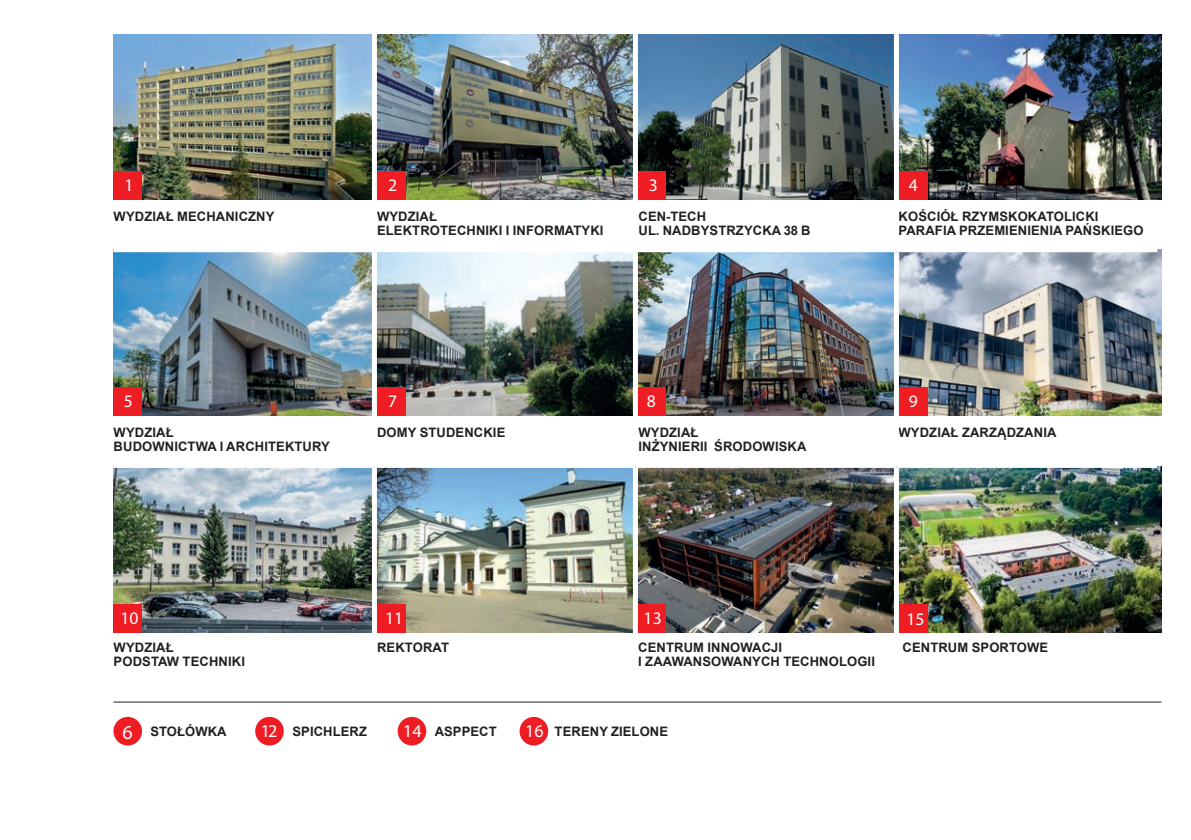
<style>
.page{position:relative;width:1191px;height:840px;background:#fff}
.page>*{position:absolute;margin:0;border:0;box-sizing:border-box;transform-origin:0 0}
.t1{font:20px "Myriad Pro";color:#fff}
.t2{font:18px "Myriad Pro";color:#fff}
.t3{font:17.6px "Myriad Pro";color:#fff}
.t4{font:700 13px/14px "Arial";letter-spacing:.01em;color:#231f20}
</style>
<div class="page">
<img style="left:113px;top:34px;width:259px;height:166px">
<img style="left:377px;top:34px;width:256px;height:166px">
<svg style="left:638px;top:34px;width:256px;height:166px;background:#576b75"></svg>
<img style="left:899px;top:34px;width:262px;height:166px">
<img style="left:113px;top:252px;width:259px;height:163px">
<img style="left:113px;top:467px;width:259px;height:165px">
<img style="left:377px;top:467px;width:256px;height:165px">
<img style="left:377px;top:252px;width:256px;height:163px">
<img style="left:638px;top:467px;width:256px;height:165px">
<img style="left:638px;top:252px;width:256px;height:163px">
<img style="left:899px;top:249px;width:262px;height:166px">
<img style="left:899px;top:466px;width:262px;height:166px">
<div style="left:899px;top:171px;width:29px;height:29px;background:#ee1d23"></div>
<div style="left:377px;top:603px;width:28px;height:29px;background:#ee1d23"></div>
<div style="left:377px;top:386px;width:28px;height:29px;background:#ee1d23"></div>
<div style="left:637px;top:386px;width:29px;height:29px;background:#ee1d23"></div>
<div style="left:113px;top:603px;width:29px;height:29px;background:#ee1d23"></div>
<div style="left:637px;top:603px;width:29px;height:29px;background:#ee1d23"></div>
<div style="left:113px;top:171px;width:29px;height:29px;background:#ee1d23"></div>
<div style="left:377px;top:171px;width:28px;height:29px;background:#ee1d23"></div>
<div style="left:637px;top:171px;width:29px;height:29px;background:#ee1d23"></div>
<div style="left:113px;top:386px;width:29px;height:29px;background:#ee1d23"></div>
<div style="left:899px;top:386px;width:29px;height:29px;background:#ee1d23"></div>
<div style="left:899px;top:603px;width:29px;height:29px;background:#ee1d23"></div>
<div style="left:113px;top:716px;width:29px;height:29px;background:#ee1d23;border-radius:50%"></div>
<div style="left:255px;top:716px;width:29px;height:29px;background:#ee1d23;border-radius:50%"></div>
<div style="left:398px;top:716px;width:28px;height:29px;background:#ee1d23;border-radius:50%"></div>
<div style="left:519px;top:716px;width:29px;height:29px;background:#ee1d23;border-radius:50%"></div>
<hr style="left:113px;top:701px;width:1048px;height:1px;background:#231f20">
<div style="left:633px;top:34px;width:5px;height:213px;background:#fff"></div>
<div style="left:633px;top:252px;width:5px;height:210px;background:#fff"></div>
<div style="left:896px;top:247px;width:261px;height:5px;background:#fff"></div>
<div style="left:633px;top:467px;width:5px;height:213px;background:#fff"></div>
<div style="left:896px;top:462px;width:261px;height:5px;background:#fff"></div>
<h3 class="t3" style="left:125px;top:174px;width:11px">1</h3>
<h3 class="t3" style="left:388px;top:174px;width:11px">2</h3>
<h3 class="t3" style="left:648px;top:174px;width:11px">3</h3>
<h3 class="t3" style="left:909px;top:174px;width:11px">4</h3>
<p class="t4" style="left:114px;top:210px;width:162px">WYDZIAŁ MECHANICZNY</p>
<p class="t4" style="left:377px;top:210px;width:61px">WYDZIAŁ</p>
<p class="t4" style="left:377px;top:224px;width:228px">ELEKTROTECHNIKI I INFORMATYKI</p>
<p class="t4" style="left:638px;top:210px;width:69px">CEN-TECH</p>
<p class="t4" style="left:638px;top:224px;width:174px">UL. NADBYSTRZYCKA 38 B</p>
<p class="t4" style="left:898px;top:210px;width:201px">KOŚCIÓŁ RZYMSKOKATOLICKI</p>
<p class="t4" style="left:898px;top:224px;width:246px">PARAFIA PRZEMIENIENIA PAŃSKIEGO</p>
<h3 class="t3" style="left:124px;top:389px;width:11px">5</h3>
<h3 class="t3" style="left:909px;top:389px;width:11px">9</h3>
<h3 class="t3" style="left:388px;top:389px;width:11px">7</h3>
<h3 class="t3" style="left:647px;top:389px;width:11px">8</h3>
<p class="t4" style="left:114px;top:425px;width:218px">WYDZIAŁ<br>BUDOWNICTWA I ARCHITEKTURY</p>
<p class="t4" style="left:377px;top:425px;width:130px">DOMY STUDENCKIE</p>
<p class="t4" style="left:638px;top:425px;width:61px">WYDZIAŁ</p>
<p class="t4" style="left:638px;top:439px;width:169px">INŻYNIERII ŚRODOWISKA</p>
<p class="t4" style="left:898px;top:425px;width:159px">WYDZIAŁ ZARZĄDZANIA</p>
<h3 class="t3" style="left:120px;top:606px;width:20px">10</h3>
<h3 class="t3" style="left:643px;top:606px;width:20px">13</h3>
<h3 class="t3" style="left:385px;top:606px;width:20px">11</h3>
<h3 class="t3" style="left:906px;top:607px;width:20px">15</h3>
<p class="t4" style="left:114px;top:640px;width:61px">WYDZIAŁ</p>
<p class="t4" style="left:114px;top:654px;width:133px">PODSTAW TECHNIKI</p>
<p class="t4" style="left:377px;top:640px;width:73px">REKTORAT</p>
<p class="t4" style="left:638px;top:640px;width:145px">CENTRUM INNOWACJI</p>
<p class="t4" style="left:638px;top:654px;width:238px">I ZAAWANSOWANYCH TECHNOLOGII</p>
<p class="t4" style="left:902px;top:640px;width:147px">CENTRUM SPORTOWE</p>
<p class="t1" style="left:122px;top:719px;width:12px">6</p>
<p class="t4" style="left:150px;top:724px;width:78px">STOŁÓWKA</p>
<p class="t2" style="left:261px;top:719px;width:18px">12</p>
<p class="t4" style="left:292px;top:724px;width:76px">SPICHLERZ</p>
<p class="t2" style="left:403px;top:719px;width:20px">14</p>
<p class="t4" style="left:435px;top:724px;width:63px">ASPPECT</p>
<p class="t2" style="left:525px;top:719px;width:20px">16</p>
<p class="t4" style="left:554px;top:724px;width:115px">TERENY ZIELONE</p>
</div>
